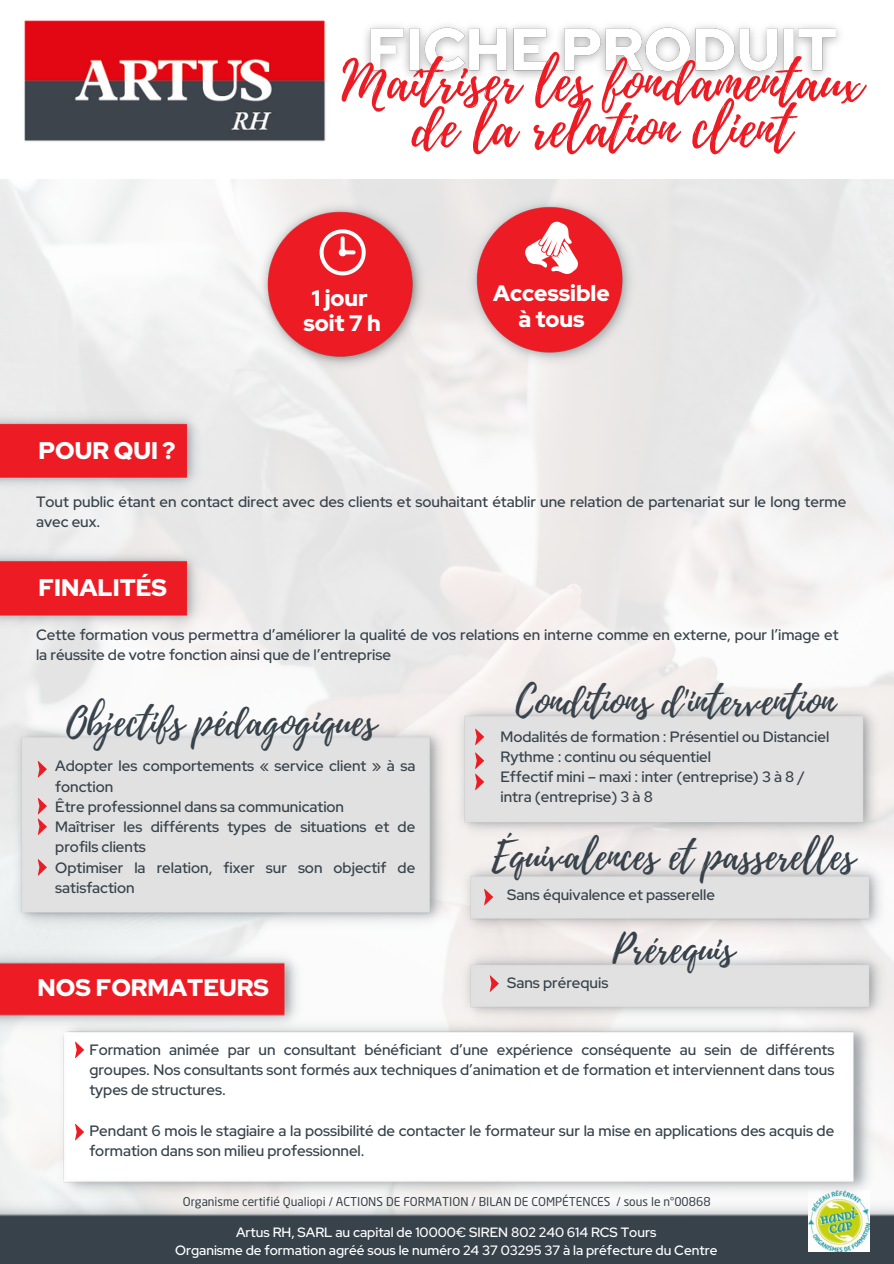
<style>
.page{position:relative;width:894px;height:1264px;background:#fff}
.page>*{position:absolute;margin:0;border:0;box-sizing:border-box;transform-origin:0 0}
.t1{font:54.6px/46.2px "Playlist Script";color:#ed1c24;text-align:center}
.t2{font:38.85px "Playlist Script";color:#37424b}
.t3{font:900 24px "Red Hat Display";color:#fff}
.t4{font:900 22.35px/25.3px "Red Hat Display";color:#fff;text-align:center}
.t5{font:500 15px/20.2px "Red Hat Display";color:#37424b}
.t6{font:500 13.5px/18px "Red Hat Display";color:#fff;text-align:center}
.t7{font:12px "Neo Sans Pro";color:#37424b}
</style>
<div class="page">
<img style="left:24px;top:20px;width:302px;height:122px">
<img style="left:0;top:408px;width:202px;height:86px">
<img style="left:0;top:546px;width:202px;height:85px">
<img style="left:9px;top:721px;width:441px;height:209px">
<svg style="left:38px;top:761px;width:9px;height:16px"></svg>
<img style="left:453px;top:699px;width:427px;height:140px">
<svg style="left:475px;top:728px;width:9px;height:17px"></svg>
<svg style="left:475px;top:752px;width:9px;height:38px"></svg>
<img style="left:459px;top:947px;width:426px;height:76px">
<svg style="left:489px;top:975px;width:9px;height:16px"></svg>
<svg style="left:484px;top:888px;width:9px;height:17px"></svg>
<img style="left:0;top:1198px;width:893px;height:65px">
<img style="left:808px;top:1198px;width:61px;height:53px">
<img style="left:56px;top:1016px;width:819px;height:182px">
<svg style="left:75px;top:1041px;width:9px;height:17px"></svg>
<svg style="left:75px;top:1123px;width:9px;height:17px"></svg>
<img style="left:0;top:946px;width:303px;height:86px">
<svg style="left:38px;top:859px;width:9px;height:16px"></svg>
<svg style="left:38px;top:797px;width:9px;height:38px"></svg>
<img style="left:365px;top:25px;width:475px;height:53px">
<img style="left:256px;top:198px;width:171px;height:176px">
<img style="left:466px;top:193px;width:171px;height:176px">
<svg style="left:319px;top:229px;width:46px;height:46px"></svg>
<svg style="left:524px;top:222px;width:54px;height:52px"></svg>
<p class="t1" style="left:341px;top:60px;width:522px">Maîtriser les fondamentaux de la relation client</p>
<h5 class="t4" style="left:303px;top:285px;width:79px">1 jour soit 7 h</h5>
<p class="t4" style="left:493px;top:281px;width:118px">Accessible à tous</p>
<p class="t3" style="left:38px;top:434px;width:138px">POUR QUI ?</p>
<h5 class="t5" style="left:36px;top:491px;width:811px">Tout public étant en contact direct avec des clients et souhaitant établir une relation de partenariat sur le long terme avec eux.</h5>
<p class="t3" style="left:38px;top:572px;width:130px">FINALITÉS</p>
<h4 class="t5" style="left:36px;top:624px;width:803px">Cette formation vous permettra d’améliorer la qualité de vos relations en interne comme en externe, pour l’image et la réussite de votre fonction ainsi que de l’entreprise</h4>
<p class="t2" style="left:66px;top:694px;width:311px">Objectifs pédagogiques</p>
<p class="t5" style="left:55px;top:756px;width:361px">Adopter les comportements « service client » à sa fonction<br>Être professionnel dans sa communication<br>Maîtriser les différents types de situations et de profils clients<br>Optimiser la relation, fixer sur son objectif de satisfaction</p>
<p class="t3" style="left:38px;top:972px;width:233px">NOS FORMATEURS</p>
<p class="t2" style="left:515px;top:672px;width:320px">Conditions d'intervention</p>
<h6 class="t5" style="left:500px;top:726px;width:330px">Modalités de formation : Présentiel ou Distanciel Rythme : continu ou séquentiel<br>Effectif mini – maxi : inter (entreprise) 3 à 8 / intra (entreprise) 3 à 8</h6>
<h6 class="t2" style="left:491px;top:828px;width:365px">Équivalences et passerelles</h6>
<h4 class="t5" style="left:507px;top:884px;width:209px">Sans équivalence et passerelle</h4>
<p class="t2" style="left:612px;top:921px;width:123px">Prérequis</p>
<h2 class="t5" style="left:507px;top:972px;width:103px">Sans prérequis</h2>
<p class="t5" style="left:89px;top:1039px;width:746px;text-align:justify">Formation animée par un consultant bénéficiant d’une expérience conséquente au sein de différents groupes. Nos consultants sont formés aux techniques d’animation et de formation et interviennent dans tous types de structures.</p>
<p class="t5" style="left:89px;top:1120px;width:746px">Pendant 6 mois le stagiaire a la possibilité de contacter le formateur sur la mise en applications des acquis de formation dans son milieu professionnel.</p>
<h6 class="t7" style="left:183px;top:1196px;width:529px">Organisme certifié Qualiopi / ACTIONS DE FORMATION / BILAN DE COMPÉTENCES / sous le n°00868</h6>
<h3 class="t6" style="left:175px;top:1222px;width:543px">Artus RH, SARL au capital de 10000€ SIREN 802 240 614 RCS Tours<br>Organisme de formation agréé sous le numéro 24 37 03295 37 à la préfecture du Centre</h3>
</div>
